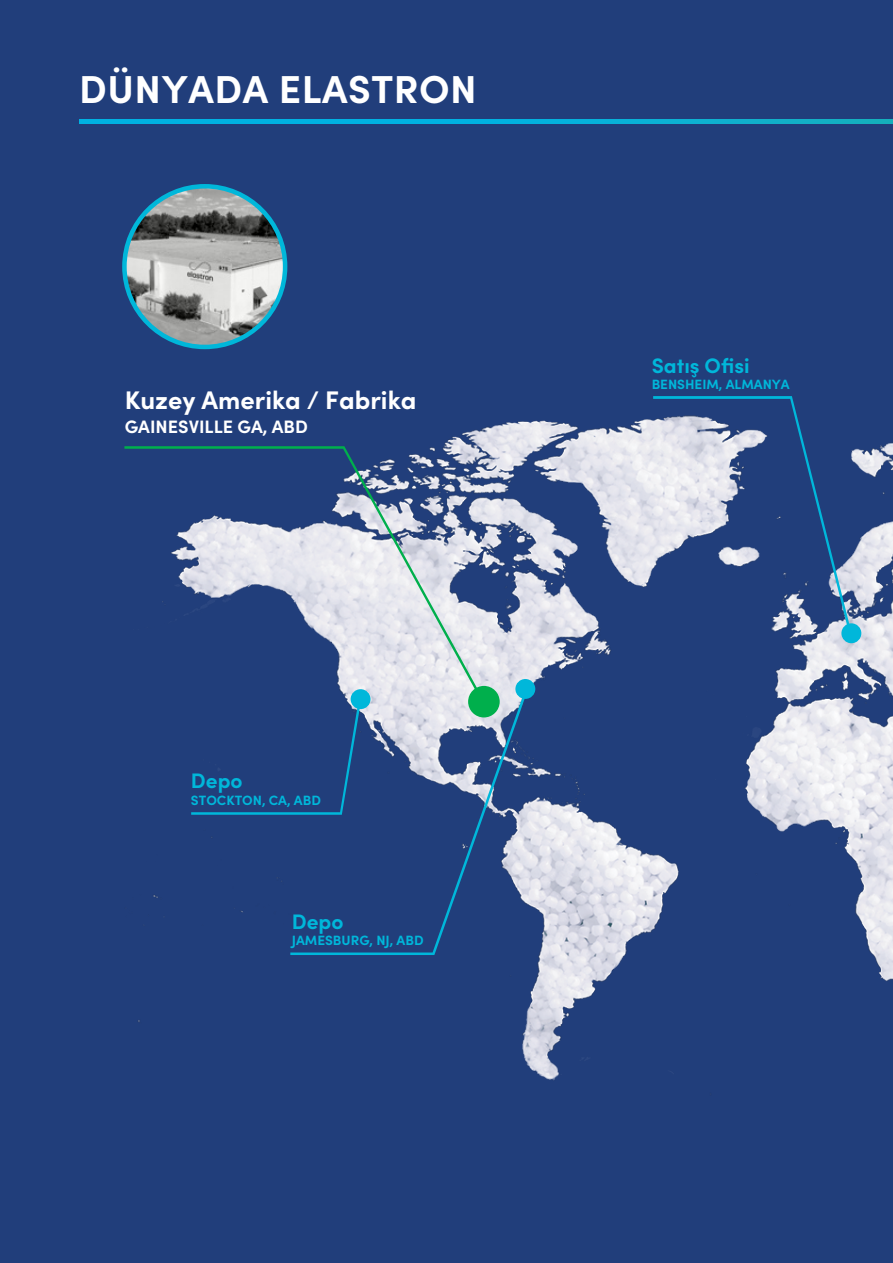
<style>
.page{position:relative;width:893px;height:1263px;background:#213e7b}
.page>*{position:absolute;margin:0;border:0;box-sizing:border-box;transform-origin:0 0}
.t1{font:700 39px "Sofia Pro";letter-spacing:.015em;color:#fff}
.t2{font:700 25.5px "Sofia Pro";color:#fff}
.t3{font:700 21px "Sofia Pro";color:#00b7da}
.t4{font:700 18px "Sofia Pro";color:#fff}
.t5{font:700 13.5px "Sofia Pro";color:#00b7da}
</style>
<div class="page">
<img style="left:138px;top:419px;width:755px;height:662px">
<svg style="left:653px;top:396px;width:197px;height:232px"></svg>
<svg style="left:290px;top:692px;width:237px;height:263px"></svg>
<svg style="left:191px;top:705px;width:170px;height:110px"></svg>
<svg style="left:124px;top:446px;width:361px;height:259px"></svg>
<div style="left:841px;top:623px;width:20px;height:20px;background:#00b7da;border-radius:50%"></div>
<div style="left:515px;top:679px;width:20px;height:20px;background:#00b7da;border-radius:50%"></div>
<div style="left:468px;top:686px;width:32px;height:31px;background:#00af4c;border-radius:50%"></div>
<div style="left:351px;top:689px;width:20px;height:20px;background:#00b7da;border-radius:50%"></div>
<svg style="left:79px;top:119px;width:814px;height:4px"></svg>
<svg style="left:124px;top:186px;width:161px;height:161px"></svg>
<div style="left:122px;top:184px;width:165px;height:165px;border:4px solid #00b7da;border-radius:50%"></div>
<h1 class="t1" style="left:79px;top:59px;width:399px">DÜNYADA ELASTRON</h1>
<h2 class="t2" style="left:125px;top:381px;width:293px">Kuzey Amerika / Fabrika</h2>
<h3 class="t4" style="left:125px;top:413px;width:185px">GAINESVILLE GA, ABD</h3>
<h3 class="t3" style="left:191px;top:765px;width:53px">Depo</h3>
<p class="t5" style="left:191px;top:789px;width:131px">STOCKTON, CA, ABD</p>
<h3 class="t3" style="left:292px;top:905px;width:53px">Depo</h3>
<p class="t5" style="left:292px;top:930px;width:133px">JAMESBURG, NJ, ABD</p>
<h3 class="t3" style="left:652px;top:349px;width:99px">Satış Ofisi</h3>
<p class="t5" style="left:652px;top:374px;width:140px">BENSHEIM, ALMANYA</p>
</div>
